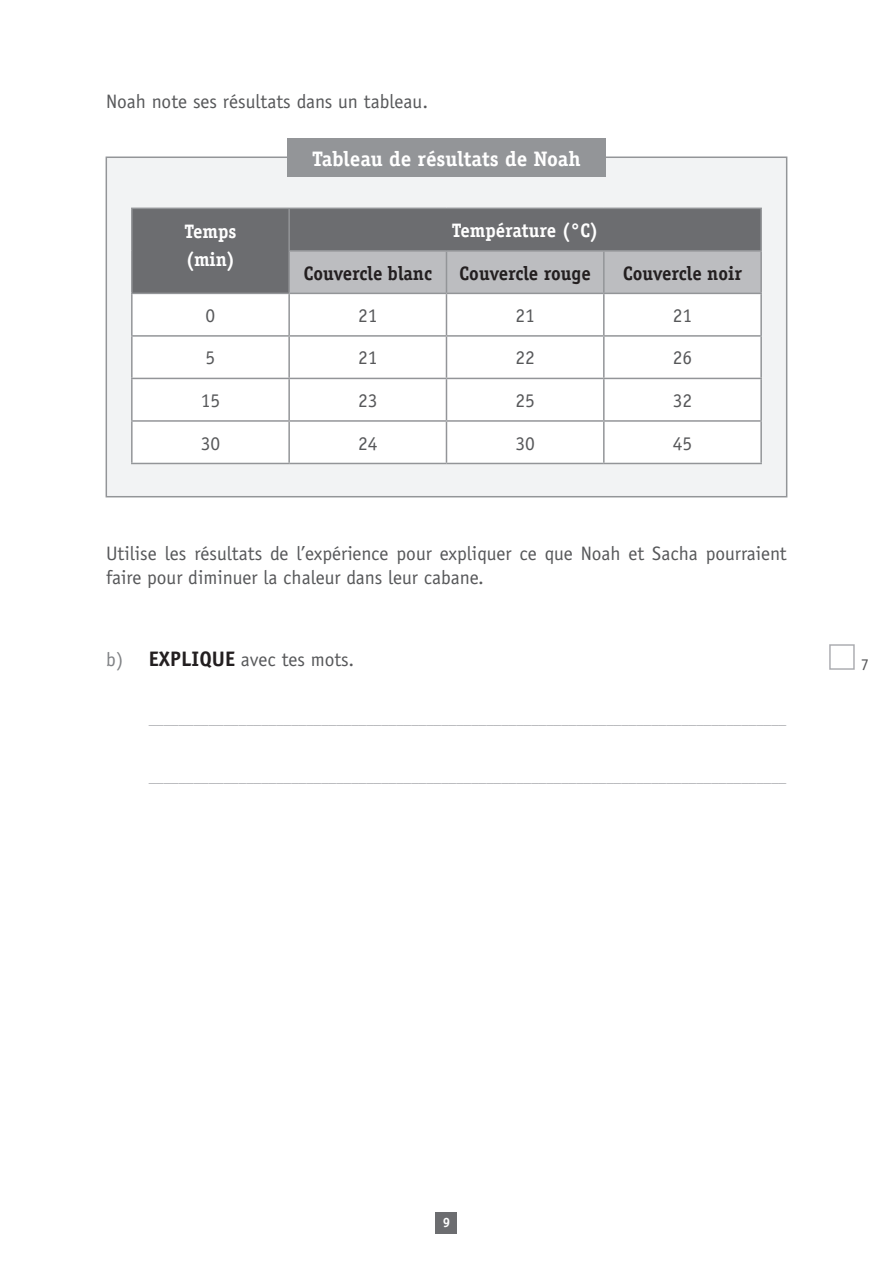
<style>
.page{position:relative;width:893px;height:1263px;background:#fff}
.page>*{position:absolute;margin:0;border:0;box-sizing:border-box;transform-origin:0 0}
.t1{font:700 21px "Officina Serif";color:#fff}
.t2{font:19.5px/24px "Officina Sans";color:#57585a}
.t3{font:700 19.5px "Officina Serif";color:#231f20;scale:.96 1}
.t4{font:19.5px "Officina Serif";color:#57585a}
.t5{font:700 19.5px "Officina Serif";color:#fff;scale:.96 1}
.t6{font:16.5px "Officina Serif";color:#57585a}
.t7{font:15px "Officina Sans";color:#a8a9ad}
.t8{font:700 13.5px "Officina Serif";color:#fff}
.s1{color:#808285}
.s2{font-weight:700;font-size:21px;color:#231f20}
</style>
<div class="page">
<div style="left:829px;top:644px;width:26px;height:26px;border:2px solid #adaeb2"></div>
<div style="left:436px;top:1212px;width:21px;height:21px;background:#6c6d70"></div>
<div style="left:106px;top:157px;width:681px;height:340px;background:#f2f3f4;border:2px solid #939598"></div>
<div style="left:287px;top:138px;width:319px;height:38px;background:#939598"></div>
<div style="left:133px;top:209px;width:627px;height:84px;background:#6c6d70"></div>
<div style="left:290px;top:252px;width:470px;height:41px;background:#bcbdc0"></div>
<div style="left:133px;top:294px;width:627px;height:169px;background:#fff"></div>
<hr style="left:131px;top:251px;width:2px;height:42px;background:#939598">
<hr style="left:288px;top:250px;width:158px;height:2px;background:#939598">
<hr style="left:446px;top:250px;width:158px;height:2px;background:#939598">
<hr style="left:604px;top:250px;width:158px;height:2px;background:#939598">
<hr style="left:131px;top:293px;width:158px;height:1px;background:#939598">
<hr style="left:131px;top:294px;width:2px;height:41px;background:#939598">
<hr style="left:289px;top:293px;width:157px;height:1px;background:#939598">
<hr style="left:446px;top:293px;width:158px;height:1px;background:#939598">
<hr style="left:604px;top:293px;width:158px;height:1px;background:#939598">
<hr style="left:131px;top:335px;width:158px;height:2px;background:#939598">
<hr style="left:131px;top:337px;width:2px;height:41px;background:#939598">
<hr style="left:289px;top:335px;width:157px;height:2px;background:#939598">
<hr style="left:446px;top:335px;width:158px;height:2px;background:#939598">
<hr style="left:604px;top:335px;width:158px;height:2px;background:#939598">
<hr style="left:131px;top:378px;width:158px;height:1px;background:#939598">
<hr style="left:131px;top:379px;width:2px;height:41px;background:#939598">
<hr style="left:289px;top:378px;width:157px;height:1px;background:#939598">
<hr style="left:446px;top:378px;width:158px;height:1px;background:#939598">
<hr style="left:604px;top:378px;width:158px;height:1px;background:#939598">
<hr style="left:131px;top:420px;width:158px;height:2px;background:#939598">
<hr style="left:131px;top:422px;width:2px;height:41px;background:#939598">
<hr style="left:289px;top:420px;width:157px;height:2px;background:#939598">
<hr style="left:446px;top:420px;width:158px;height:2px;background:#939598">
<hr style="left:604px;top:420px;width:158px;height:2px;background:#939598">
<hr style="left:131px;top:463px;width:158px;height:1px;background:#939598">
<hr style="left:289px;top:463px;width:157px;height:1px;background:#939598">
<hr style="left:446px;top:463px;width:158px;height:1px;background:#939598">
<hr style="left:604px;top:463px;width:158px;height:1px;background:#939598">
<hr style="left:288px;top:209px;width:2px;height:41px;background:#939598">
<hr style="left:760px;top:209px;width:2px;height:41px;background:#939598">
<hr style="left:288px;top:252px;width:2px;height:41px;background:#939598">
<hr style="left:446px;top:252px;width:1px;height:41px;background:#939598">
<hr style="left:603px;top:252px;width:2px;height:41px;background:#939598">
<hr style="left:760px;top:252px;width:2px;height:41px;background:#939598">
<hr style="left:288px;top:294px;width:2px;height:41px;background:#939598">
<hr style="left:446px;top:294px;width:1px;height:41px;background:#939598">
<hr style="left:603px;top:294px;width:2px;height:41px;background:#939598">
<hr style="left:760px;top:294px;width:2px;height:41px;background:#939598">
<hr style="left:288px;top:337px;width:2px;height:41px;background:#939598">
<hr style="left:446px;top:337px;width:1px;height:41px;background:#939598">
<hr style="left:603px;top:337px;width:2px;height:41px;background:#939598">
<hr style="left:760px;top:337px;width:2px;height:41px;background:#939598">
<hr style="left:288px;top:379px;width:2px;height:41px;background:#939598">
<hr style="left:446px;top:379px;width:1px;height:41px;background:#939598">
<hr style="left:603px;top:379px;width:2px;height:41px;background:#939598">
<hr style="left:760px;top:379px;width:2px;height:41px;background:#939598">
<hr style="left:288px;top:422px;width:2px;height:41px;background:#939598">
<hr style="left:446px;top:422px;width:1px;height:41px;background:#939598">
<hr style="left:603px;top:422px;width:2px;height:41px;background:#939598">
<hr style="left:760px;top:422px;width:2px;height:41px;background:#939598">
<hr style="left:289px;top:208px;width:157px;height:1px;background:#939598">
<hr style="left:446px;top:208px;width:158px;height:1px;background:#939598">
<hr style="left:604px;top:208px;width:158px;height:1px;background:#939598">
<hr style="left:131px;top:208px;width:158px;height:1px;background:#939598">
<hr style="left:131px;top:209px;width:2px;height:42px;background:#939598">
<h2 class="t2" style="left:106px;top:90px;width:323px">Noah note ses résultats dans un tableau.</h2>
<h1 class="t1" style="left:312px;top:145px;width:270px">Tableau de résultats de Noah</h1>
<h2 class="t5" style="left:184px;top:219px;width:56px">Temps</h2>
<h2 class="t5" style="left:452px;top:218px;width:154px">Température (°C)</h2>
<h2 class="t5" style="left:186px;top:247px;width:53px">(min)</h2>
<h2 class="t3" style="left:304px;top:261px;width:135px">Couvercle blanc</h2>
<h2 class="t3" style="left:460px;top:261px;width:138px">Couvercle rouge</h2>
<h2 class="t3" style="left:623px;top:261px;width:125px">Couvercle noir</h2>
<h2 class="t4" style="left:206px;top:304px;width:11px">0</h2>
<h2 class="t4" style="left:358px;top:304px;width:21px">21</h2>
<h2 class="t4" style="left:515px;top:304px;width:21px">21</h2>
<h2 class="t4" style="left:673px;top:304px;width:21px">21</h2>
<h2 class="t4" style="left:206px;top:346px;width:11px">5</h2>
<h2 class="t4" style="left:358px;top:346px;width:21px">21</h2>
<h2 class="t4" style="left:515px;top:346px;width:21px">22</h2>
<h2 class="t4" style="left:673px;top:346px;width:21px">26</h2>
<h2 class="t4" style="left:201px;top:389px;width:21px">15</h2>
<h2 class="t4" style="left:358px;top:389px;width:21px">23</h2>
<h2 class="t4" style="left:515px;top:389px;width:21px">25</h2>
<h2 class="t4" style="left:673px;top:389px;width:21px">32</h2>
<h2 class="t4" style="left:201px;top:431px;width:21px">30</h2>
<h2 class="t4" style="left:358px;top:431px;width:21px">24</h2>
<h2 class="t4" style="left:515px;top:431px;width:21px">30</h2>
<h2 class="t4" style="left:673px;top:431px;width:21px">45</h2>
<h2 class="t2" style="left:106px;top:542px;width:682px">Utilise les résultats de l’expérience pour expliquer ce que Noah et Sacha pourraient faire pour diminuer la chaleur dans leur cabane.</h2>
<h2 class="t2" style="left:106px;top:648px;width:249px"><span class="s1">b)</span> <span class="s2">EXPLIQUE</span> avec tes mots.</h2>
<p class="t7" style="left:149px;top:710px;width:639px">_____________________________________________________________________________________</p>
<p class="t7" style="left:149px;top:768px;width:639px">_____________________________________________________________________________________</p>
<p class="t6" style="left:861px;top:654px;width:10px">7</p>
<p class="t8" style="left:443px;top:1214px;width:9px">9</p>
</div>
